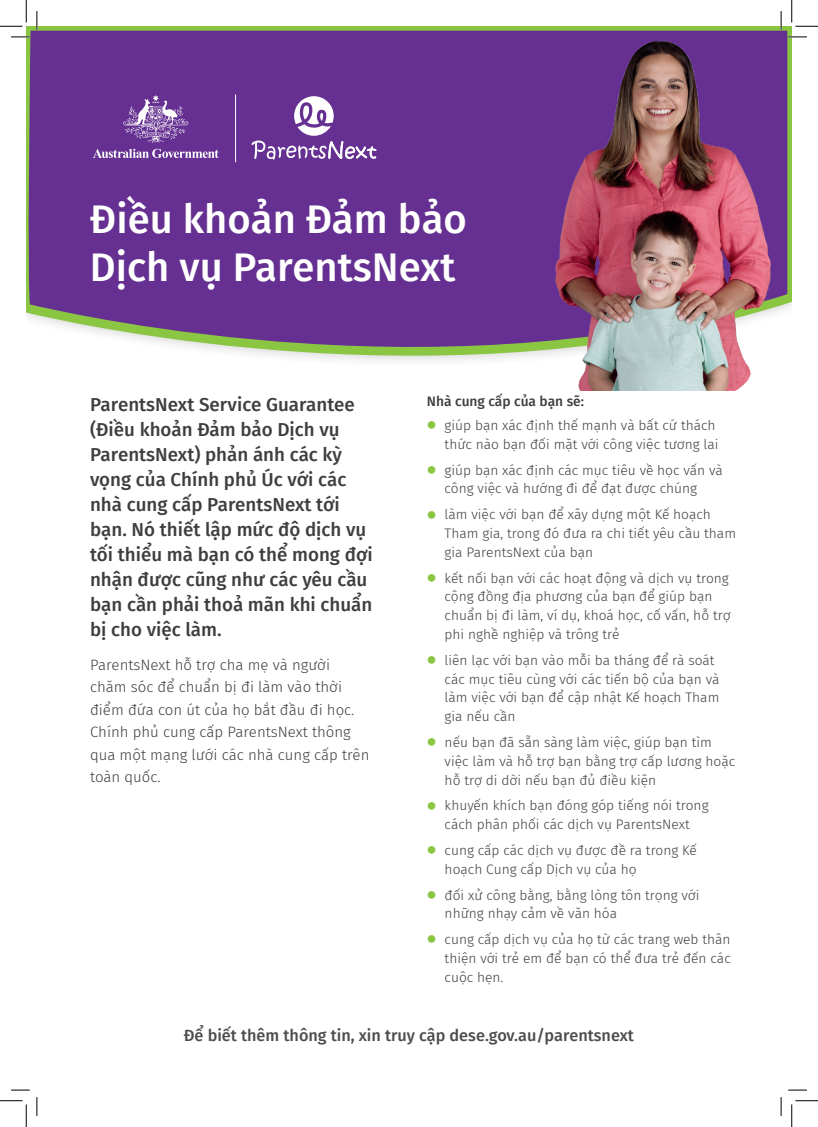
<style>
.page{position:relative;width:818px;height:1127px;background:#fff}
.page>*{position:absolute;margin:0;border:0;box-sizing:border-box;transform-origin:0 0}
.t1{font:500 40px/47.5px "Fira Sans";color:#fff}
.t2{font:500 18.75px/25px "Fira Sans";color:#3e3e3f}
.t3{font:500 16.25px "Fira Sans";color:#4b4c4d}
.t4{font:300 15px/22.5px "Fira Sans";color:#3e3e3f}
.t5{font:300 13.75px/18.8px "Fira Sans";color:#3e3e3f}
.t6{font:500 13.75px "Fira Sans";color:#3e3e3f}
.s1{color:#8bc642}
</style>
<div class="page">
<svg style="left:26px;top:26px;width:766px;height:335px;background:#6f4392"></svg>
<img style="left:541px;top:28px;width:242px;height:363px">
<svg style="left:251px;top:96px;width:125px;height:63px;background:#8358a6"></svg>
<hr style="left:235px;top:94px;width:1px;height:68px;background:#fff">
<svg style="left:93px;top:149px;width:126px;height:9px"></svg>
<svg style="left:123px;top:95px;width:65px;height:48px;background:#885fa9"></svg>
<svg style="left:11px;top:36px;width:19px;height:2px"></svg>
<svg style="left:788px;top:36px;width:19px;height:2px"></svg>
<svg style="left:11px;top:1089px;width:19px;height:1px"></svg>
<svg style="left:788px;top:1089px;width:19px;height:1px"></svg>
<svg style="left:36px;top:11px;width:2px;height:19px"></svg>
<svg style="left:36px;top:1097px;width:2px;height:18px"></svg>
<svg style="left:780px;top:11px;width:2px;height:19px"></svg>
<svg style="left:780px;top:1097px;width:2px;height:18px"></svg>
<svg style="left:0;top:0;width:27px;height:27px"></svg>
<svg style="left:0;top:1100px;width:27px;height:26px"></svg>
<svg style="left:791px;top:0;width:27px;height:27px"></svg>
<svg style="left:791px;top:1100px;width:27px;height:26px"></svg>
<h1 class="t1" style="left:90px;top:193px;width:378px">Điều khoản Đảm bảo<br>Dịch vụ ParentsNext</h1>
<p class="t2" style="left:90px;top:391px;width:284px">ParentsNext Service Guarantee (Điều khoản Đảm bảo Dịch vụ<br>ParentsNext) phản ánh các kỳ vọng của Chính phủ Úc với các nhà cung cấp ParentsNext tới bạn. Nó thiết lập mức độ dịch vụ tối thiểu mà bạn có thể mong đợi nhận được cũng như các yêu cầu bạn cần phải thoả mãn khi chuẩn bị cho việc làm.</p>
<p class="t4" style="left:90px;top:652px;width:281px">ParentsNext hỗ trợ cha mẹ và người chăm sóc để chuẩn bị đi làm vào thời điểm đứa con út của họ bắt đầu đi học.<br>Chính phủ cung cấp ParentsNext thông qua một mạng lưới các nhà cung cấp trên toàn quốc.</p>
<p class="t6" style="left:427px;top:390px;width:159px">Nhà cung cấp của bạn sẽ:</p>
<p class="t5" style="left:427px;top:415px;width:293px;text-align:right"><span class="s1">•</span> giúp bạn xác định thế mạnh và bất cứ thách thức nào bạn đối mặt với công việc tương lai</p>
<p class="t5" style="left:427px;top:460px;width:298px;text-align:center"><span class="s1">•</span> giúp bạn xác định các mục tiêu về học vấn và công việc và hướng đi để đạt được chúng</p>
<p class="t5" style="left:445px;top:505px;width:293px;text-indent:-18px"><span class="s1">•</span> làm việc với bạn để xây dựng một Kế hoạch<br>Tham gia, trong đó đưa ra chi tiết yêu cầu tham gia ParentsNext của bạn</p>
<p class="t5" style="left:445px;top:568px;width:288px;text-indent:-18px"><span class="s1">•</span> kết nối bạn với các hoạt động và dịch vụ trong cộng đồng địa phương của bạn để giúp bạn chuẩn bị đi làm, ví dụ, khoá học, cố vấn, hỗ trợ phi nghề nghiệp và trông trẻ</p>
<p class="t5" style="left:445px;top:650px;width:276px;text-indent:-18px"><span class="s1">•</span> liên lạc với bạn vào mỗi ba tháng để rà soát các mục tiêu cùng với các tiến bộ của bạn và làm việc với bạn để cập nhật Kế hoạch Tham gia nếu cần</p>
<p class="t5" style="left:445px;top:732px;width:292px;text-indent:-18px"><span class="s1">•</span> nếu bạn đã sẵn sàng làm việc, giúp bạn tìm việc làm và hỗ trợ bạn bằng trợ cấp lương hoặc hỗ trợ di dời nếu bạn đủ điều kiện</p>
<p class="t5" style="left:427px;top:795px;width:283px;text-align:center"><span class="s1">•</span> khuyến khích bạn đóng góp tiếng nói trong cách phân phối các dịch vụ ParentsNext</p>
<p class="t5" style="left:445px;top:840px;width:254px;text-indent:-18px"><span class="s1">•</span> cung cấp các dịch vụ được đề ra trong Kế hoạch Cung cấp Dịch vụ của họ</p>
<p class="t5" style="left:445px;top:885px;width:256px;text-indent:-18px"><span class="s1">•</span> đối xử công bằng, bằng lòng tôn trọng với những nhạy cảm về văn hóa</p>
<p class="t5" style="left:445px;top:929px;width:288px;text-align:justify;text-indent:-18px"><span class="s1">•</span> cung cấp dịch vụ của họ từ các trang web thân thiện với trẻ em để bạn có thể đưa trẻ đến các cuộc hẹn.</p>
<p class="t3" style="left:184px;top:1022px;width:452px">Để biết thêm thông tin, xin truy cập dese.gov.au/parentsnext</p>
</div>
